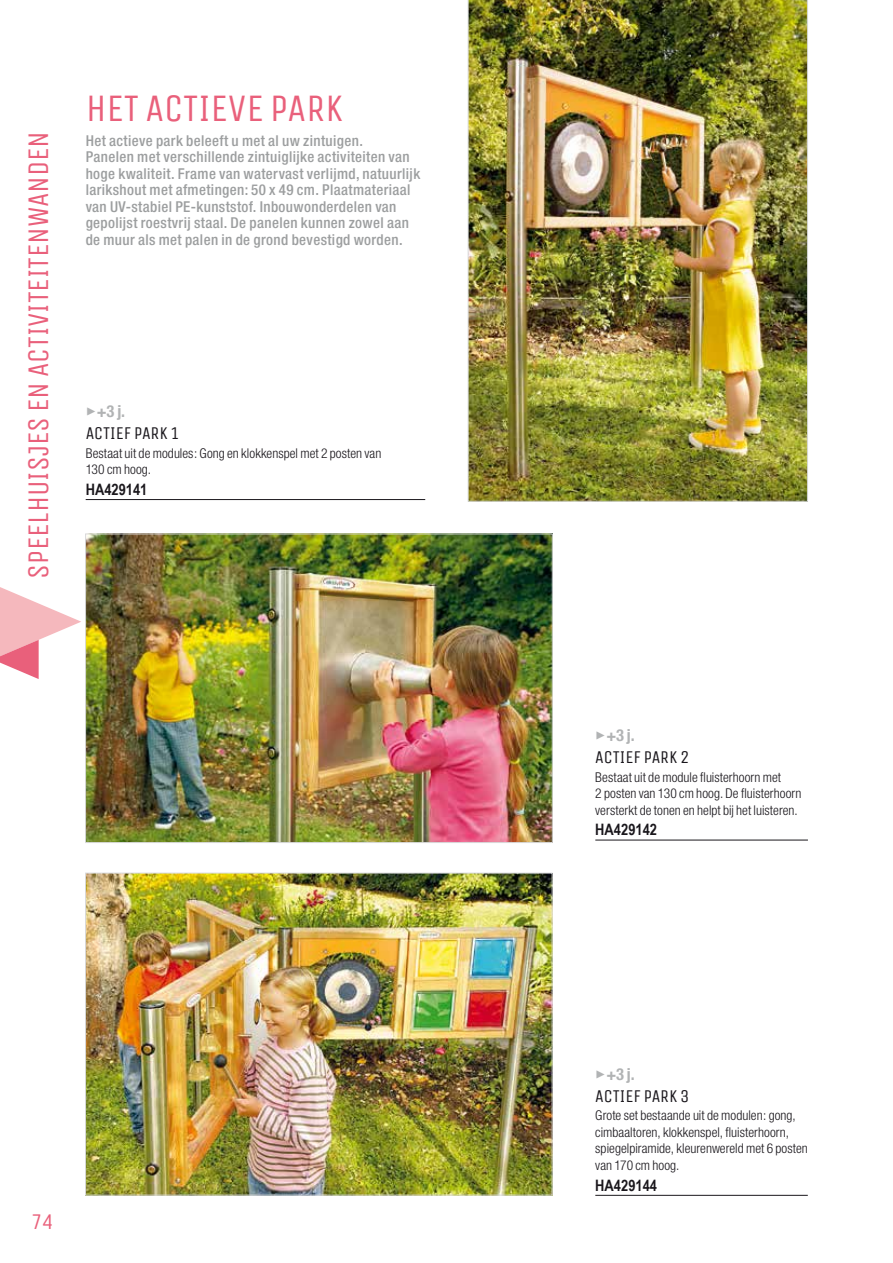
<style>
.page{position:relative;width:893px;height:1263px;background:#fff}
.page>*{position:absolute;margin:0;border:0;box-sizing:border-box;transform-origin:0 0}
.t1{font:39px "Unica One";color:#e9607b}
.t2{font:30px "Unica One";color:#e9607b}
.t3{font:22.5px "Unica One";color:#e9607b}
.t4{font:18px "Unica One";color:#1a171c}
.t5{font:700 condensed 16.5px "Helvetica Neue";color:#b1b3b4}
.t6{font:700 15.75px "Arial Narrow";color:#1a171c}
.t7{font:500 condensed 15px/16.5px "Helvetica Neue";letter-spacing:.025em;color:#9c9e9f}
.t8{font:300 condensed 13.5px/16.5px "Helvetica Neue";letter-spacing:.005em;color:#1a171c}
</style>
<div class="page">
<svg style="left:0;top:587px;width:81px;height:92px"></svg>
<img style="left:468px;top:0;width:340px;height:502px">
<img style="left:87px;top:536px;width:464px;height:305px">
<div style="left:85px;top:534px;width:468px;height:309px;border:1px solid #d9dadb"></div>
<img style="left:87px;top:875px;width:463px;height:318px">
<hr style="left:595px;top:1195px;width:213px;height:1px;background:#1a171c">
<hr style="left:86px;top:499px;width:339px;height:1px;background:#1a171c">
<hr style="left:595px;top:840px;width:213px;height:1px;background:#1a171c">
<h2 class="t2" style="left:21px;top:579px;width:450px;rotate:-90deg">SPEELHUISJES EN ACTIVITEITENWANDEN</h2>
<h1 class="t1" style="left:86px;top:85px;width:259px">HET ACTIEVE PARK</h1>
<p class="t7" style="left:86px;top:132px;width:336px">Het actieve park beleeft u met al uw zintuigen.<br>Panelen met verschillende zintuiglijke activiteiten van hoge kwaliteit. Frame van watervast verlijmd, natuurlijk larikshout met afmetingen: 50 x 49 cm. Plaatmateriaal van UV-stabiel PE-kunststof. Inbouwonderdelen van gepolijst roestvrij staal. De panelen kunnen zowel aan de muur als met palen in de grond bevestigd worden.</p>
<p class="t5" style="left:86px;top:402px;width:41px">✓+3 j.</p>
<p class="t4" style="left:86px;top:422px;width:95px">ACTIEF PARK 1</p>
<p class="t8" style="left:86px;top:444px;width:297px">Bestaat uit de modules: Gong en klokkenspel met 2 posten van<br>130 cm hoog.</p>
<p class="t6" style="left:86px;top:477px;width:63px">HA429141</p>
<h3 class="t3" style="left:31px;top:1208px;width:24px">74</h3>
<p class="t5" style="left:595px;top:725px;width:41px">✓+3 j.</p>
<p class="t4" style="left:595px;top:746px;width:95px">ACTIEF PARK 2</p>
<p class="t8" style="left:595px;top:768px;width:208px">Bestaat uit de module fluisterhoorn met<br>2 posten van 130 cm hoog. De fluisterhoorn versterkt de tonen en helpt bij het luisteren.</p>
<p class="t6" style="left:595px;top:818px;width:63px">HA429142</p>
<p class="t5" style="left:595px;top:1064px;width:41px">✓+3 j.</p>
<p class="t4" style="left:595px;top:1085px;width:95px">ACTIEF PARK 3</p>
<p class="t8" style="left:595px;top:1107px;width:214px">Grote set bestaande uit de modulen: gong, cimbaaltoren, klokkenspel, fluisterhoorn, spiegelpiramide, kleurenwereld met 6 posten van 170 cm hoog.</p>
<p class="t6" style="left:595px;top:1173px;width:63px">HA429144</p>
</div>
